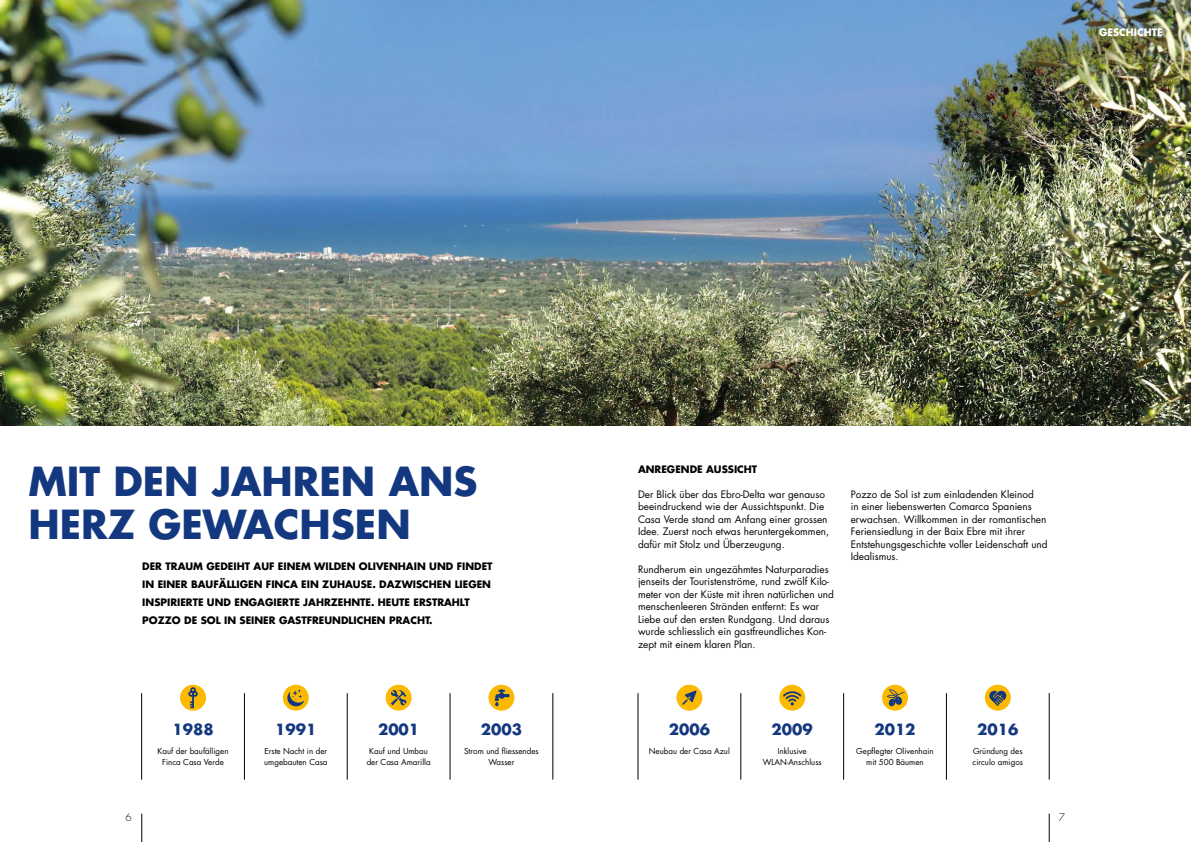
<style>
.page{position:relative;width:1191px;height:842px;background:#fff}
.page>*{position:absolute;margin:0;border:0;box-sizing:border-box;transform-origin:0 0}
.t1{font:700 39px/43px "Futura";color:#14387f}
.t2{font:700 15px "Futura";color:#14387f}
.t3{font:10px/12.5px "Futura";color:#000}
.t4{font:700 10px/18px "Futura";color:#000}
.t5{font:700 10px "Futura";color:#fff}
.t6{font:300 10px "Futura";color:#000}
.t7{font:8px/11px "Futura";color:#000;text-align:center}
</style>
<div class="page">
<img style="left:0;top:0;width:1191px;height:425px">
<svg style="left:1048px;top:814px;width:1px;height:28px"></svg>
<svg style="left:141px;top:814px;width:1px;height:28px"></svg>
<hr style="left:1049px;top:693px;width:1px;height:87px;background:#000">
<hr style="left:946px;top:693px;width:1px;height:87px;background:#000">
<hr style="left:638px;top:693px;width:1px;height:87px;background:#000">
<hr style="left:843px;top:693px;width:1px;height:87px;background:#000">
<hr style="left:740px;top:693px;width:1px;height:87px;background:#000">
<svg style="left:984px;top:685px;width:26px;height:26px"></svg>
<svg style="left:882px;top:685px;width:26px;height:26px"></svg>
<div style="left:779px;top:685px;width:26px;height:26px;background:#fbba00;border-radius:50%"></div>
<div style="left:676px;top:685px;width:26px;height:26px;background:#fbba00;border-radius:50%"></div>
<hr style="left:552px;top:693px;width:1px;height:87px;background:#000">
<hr style="left:450px;top:693px;width:1px;height:87px;background:#000">
<hr style="left:141px;top:693px;width:1px;height:87px;background:#000">
<hr style="left:347px;top:693px;width:1px;height:87px;background:#000">
<hr style="left:244px;top:693px;width:1px;height:87px;background:#000">
<div style="left:180px;top:685px;width:26px;height:26px;background:#fbba00;border-radius:50%"></div>
<svg style="left:188px;top:687px;width:10px;height:21px"></svg>
<div style="left:283px;top:685px;width:26px;height:26px;background:#fbba00;border-radius:50%"></div>
<svg style="left:287px;top:689px;width:17px;height:17px"></svg>
<div style="left:386px;top:685px;width:25px;height:26px;background:#fbba00;border-radius:50%"></div>
<svg style="left:391px;top:690px;width:15px;height:15px"></svg>
<div style="left:488px;top:685px;width:26px;height:26px;background:#fbba00;border-radius:50%"></div>
<svg style="left:495px;top:689px;width:14px;height:17px"></svg>
<svg style="left:682px;top:690px;width:14px;height:15px"></svg>
<svg style="left:783px;top:691px;width:18px;height:14px"></svg>
<svg style="left:887px;top:689px;width:17px;height:18px"></svg>
<svg style="left:988px;top:691px;width:18px;height:15px"></svg>
<p class="t5" style="left:1099px;top:26px;width:65px">GESCHICHTE</p>
<h1 class="t1" style="left:28px;top:459px;width:451px">MIT DEN JAHREN ANS<br>HERZ GEWACHSEN</h1>
<p class="t4" style="left:142px;top:557px;width:352px">DER TRAUM GEDEIHT AUF EINEM WILDEN OLIVENHAIN UND FINDET IN EINER BAUFÄLLIGEN FINCA EIN ZUHAUSE. DAZWISCHEN LIEGEN INSPIRIERTE UND ENGAGIERTE JAHRZEHNTE. HEUTE ERSTRAHLT POZZO DE SOL IN SEINER GASTFREUNDLICHEN PRACHT.</p>
<h2 class="t2" style="left:172px;top:719px;width:43px">1988</h2>
<p class="t7" style="left:157px;top:746px;width:73px">Kauf der baufälligen<br>Finca Casa Verde</p>
<h2 class="t2" style="left:275px;top:719px;width:43px">1991</h2>
<p class="t7" style="left:264px;top:746px;width:65px;text-align:left">Erste Nacht in der umgebauten Casa</p>
<h2 class="t2" style="left:378px;top:719px;width:43px">2001</h2>
<p class="t7" style="left:367px;top:746px;width:65px">Kauf und Umbau der Casa Amarilla</p>
<h2 class="t2" style="left:481px;top:719px;width:43px">2003</h2>
<p class="t7" style="left:464px;top:746px;width:76px">Strom und fliessendes<br>Wasser</p>
<p class="t4" style="left:638px;top:460px;width:121px">ANREGENDE AUSSICHT</p>
<p class="t3" style="left:638px;top:488px;width:193px">Der Blick über das Ebro-Delta war genauso beeindruckend wie der Aussichtspunkt. Die Casa Verde stand am Anfang einer grossen Idee. Zuerst noch etwas heruntergekommen, dafür mit Stolz und Überzeugung.</p>
<p class="t3" style="left:638px;top:563px;width:197px">Rundherum ein ungezähmtes Naturparadies jenseits der Touristenströme, rund zwölf Kilo&shy;meter von der Küste mit ihren natürlichen und menschenleeren Stränden entfernt: Es war Liebe auf den ersten Rundgang. Und daraus wurde schliesslich ein gastfreundliches Kon&shy;zept mit einem klaren Plan.</p>
<p class="t3" style="left:850px;top:488px;width:198px">Pozzo de Sol ist zum einladenden Kleinod<br>in einer liebenswerten Comarca Spaniens erwachsen. Willkommen in der romantischen Feriensiedlung in der Baix Ebre mit ihrer Entstehungsgeschichte voller Leidenschaft und Idealismus.</p>
<h2 class="t2" style="left:669px;top:719px;width:43px">2006</h2>
<p class="t7" style="left:649px;top:746px;width:82px">Neubau der Casa Azul</p>
<h2 class="t2" style="left:771px;top:719px;width:43px">2009</h2>
<p class="t7" style="left:762px;top:746px;width:60px">Inklusive<br>WLAN-Anschluss</p>
<h2 class="t2" style="left:874px;top:719px;width:43px">2012</h2>
<p class="t7" style="left:856px;top:746px;width:79px">Gepflegter Olivenhain mit 500 Bäumen</p>
<h2 class="t2" style="left:977px;top:719px;width:43px">2016</h2>
<p class="t7" style="left:972px;top:746px;width:52px;text-align:left">Gründung des circulo amigos</p>
<p class="t6" style="left:125px;top:811px;width:8px">6</p>
<p class="t6" style="left:1059px;top:811px;width:8px">7</p>
</div>
